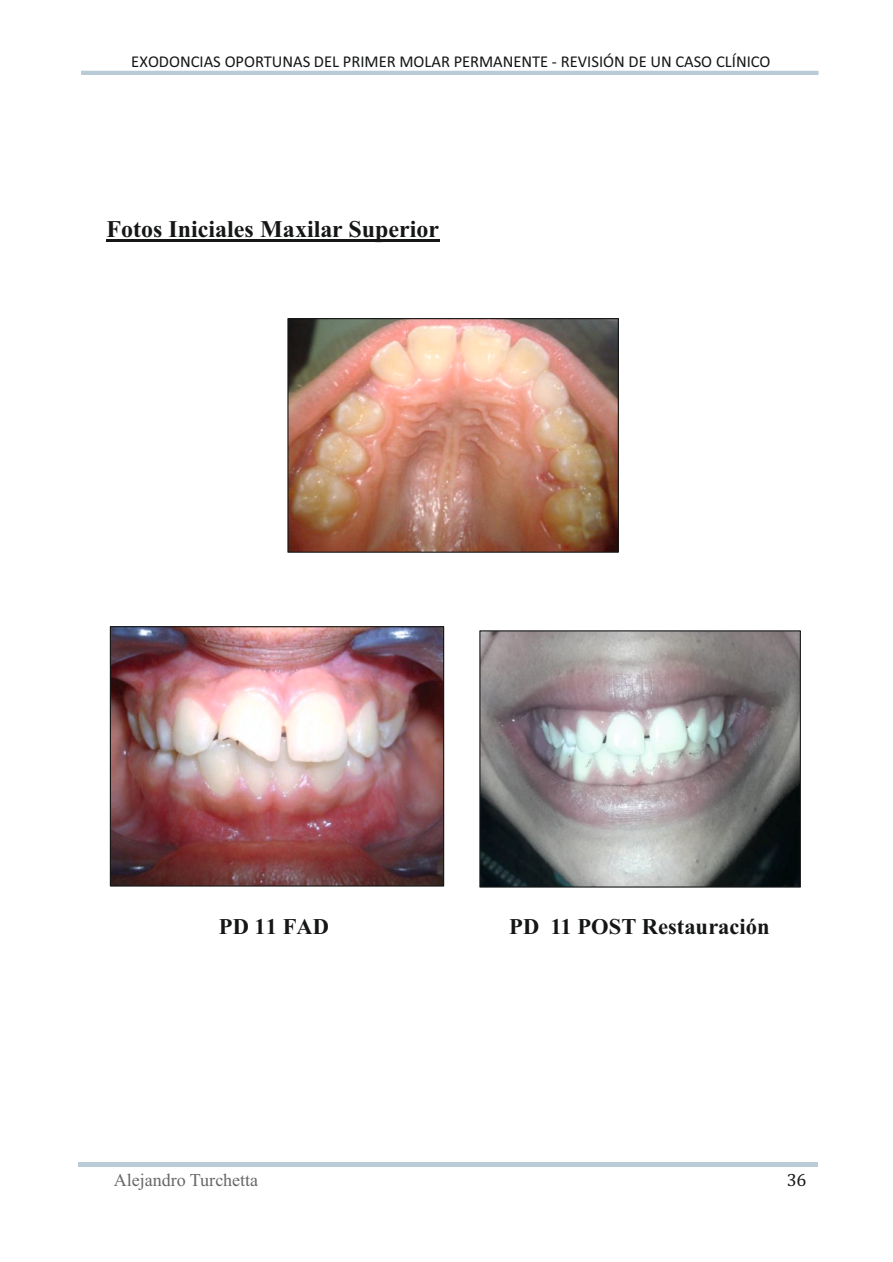
<style>
.page{position:relative;width:893px;height:1262px;background:#fff}
.page>*{position:absolute;margin:0;border:0;box-sizing:border-box;transform-origin:0 0}
.t1{font:700 24px "Times New Roman";color:#151616}
.t2{font:700 22.5px "Times New Roman";color:#151616}
.t3{font:18px "Times New Roman";color:#676767}
.t4{font:18px "Cambria";color:#151616}
.t5{font:16.5px "Calibri";color:#151616}
</style>
<div class="page">
<hr style="left:107px;top:239px;width:332px;height:2px;background:#151616">
<img style="left:289px;top:320px;width:328px;height:231px">
<div style="left:287px;top:318px;width:332px;height:235px;border:1px solid #151616"></div>
<img style="left:112px;top:628px;width:330px;height:256px">
<div style="left:110px;top:626px;width:334px;height:260px;border:1px solid #151616"></div>
<img style="left:481px;top:632px;width:317px;height:253px">
<div style="left:479px;top:630px;width:321px;height:257px;border:1px solid #151616"></div>
<hr style="left:79px;top:1162px;width:738px;height:4px;background:#b8cbd6">
<hr style="left:81px;top:71px;width:737px;height:4px;background:#b8cbd6">
<p class="t5" style="left:131px;top:55px;width:640px">EXODONCIAS OPORTUNAS DEL PRIMER MOLAR PERMANENTE - REVISIÓN DE UN CASO CLÍNICO</p>
<h1 class="t1" style="left:107px;top:220px;width:334px">Fotos Iniciales Maxilar Superior</h1>
<h2 class="t2" style="left:219px;top:918px;width:111px">PD 11 F AD</h2>
<h2 class="t2" style="left:509px;top:918px;width:262px">PD 11 POST Restauración</h2>
<p class="t3" style="left:114px;top:1173px;width:146px">Alejandro Turchetta</p>
<p class="t4" style="left:786px;top:1172px;width:21px">36</p>
</div>
